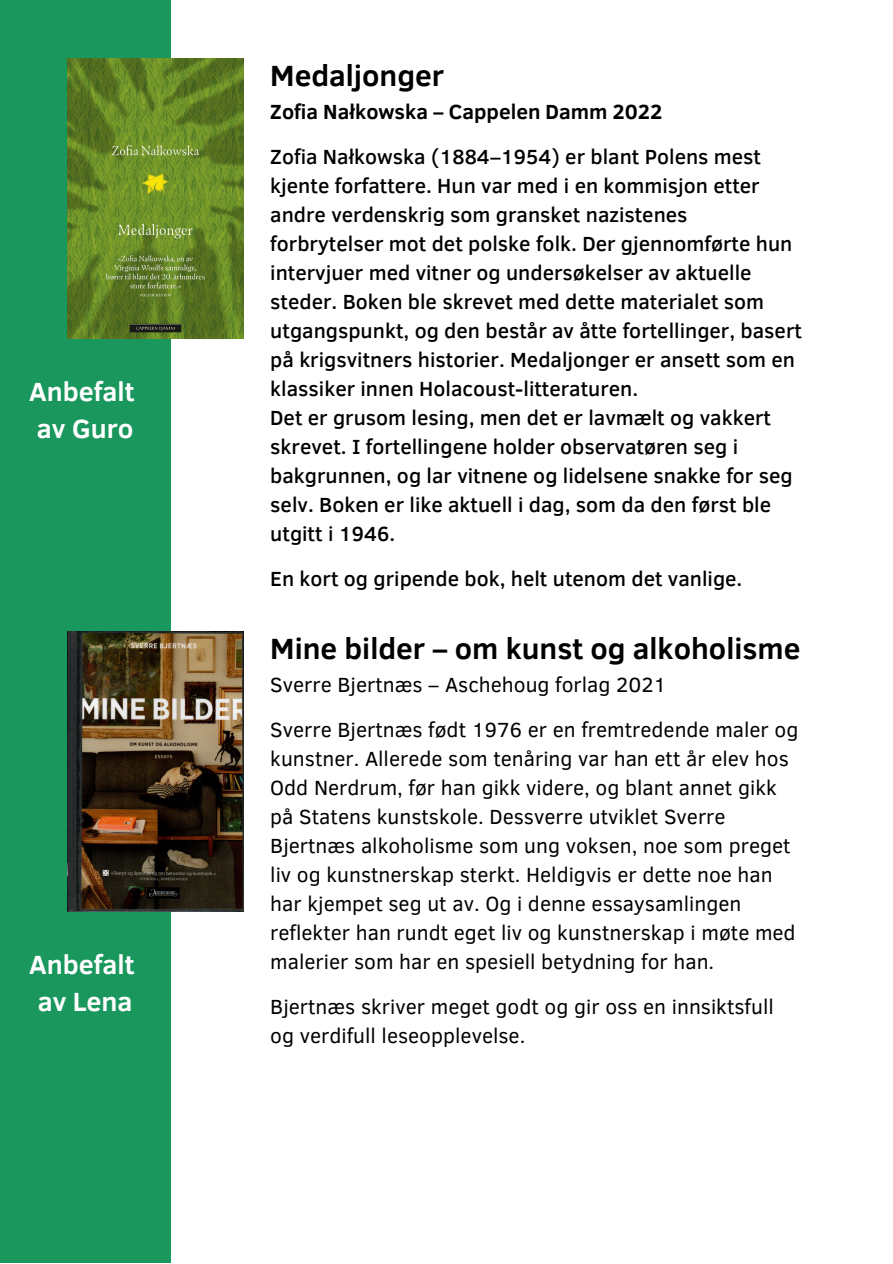
<style>
.page{position:relative;width:893px;height:1264px;background:#fff}
.page>*{position:absolute;margin:0;border:0;box-sizing:border-box;transform-origin:0 0}
.t1{font:700 30px "Clear Sans";color:#000}
.t2{font:700 27px "Clear Sans";color:#fff}
.t3{font:500 21px/29px "Clear Sans";color:#000}
.t4{font:21px/29px "Clear Sans";color:#000}
.t5{font:700 21px "Clear Sans";color:#000}
</style>
<div class="page">
<div style="left:0;top:0;width:170px;height:1262px;background:#19975d"></div>
<img style="left:67px;top:58px;width:177px;height:280px">
<img style="left:67px;top:631px;width:177px;height:280px">
<p class="t2" style="left:29px;top:372px;width:107px">Anbefalt</p>
<p class="t2" style="left:37px;top:409px;width:98px">av Guro</p>
<p class="t2" style="left:29px;top:944px;width:107px">Anbefalt</p>
<p class="t2" style="left:38px;top:981px;width:96px">av Lena</p>
<p class="t1" style="left:270px;top:54px;width:175px">Medaljonger</p>
<p class="t5" style="left:270px;top:97px;width:393px">Zofia Nałkowska – Cappelen Damm 2022</p>
<p class="t3" style="left:270px;top:141px;width:533px">Zofia Nałkowska (1884–1954) er blant Polens mest kjente forfattere. Hun var med i en kommisjon etter andre verdenskrig som gransket nazistenes forbrytelser mot det polske folk. Der gjennomførte hun intervjuer med vitner og undersøkelser av aktuelle steder. Boken ble skrevet med dette materialet som utgangspunkt, og den består av åtte fortellinger, basert på krigsvitners historier. Medaljonger er ansett som en klassiker innen Holacoust-litteraturen.</p>
<p class="t3" style="left:270px;top:402px;width:524px">Det er grusom lesing, men det er lavmælt og vakkert skrevet. I fortellingene holder observatøren seg i bakgrunnen, og lar vitnene og lidelsene snakke for seg selv. Boken er like aktuell i dag, som da den først ble utgitt i 1946.</p>
<p class="t3" style="left:270px;top:563px;width:473px">En kort og gripende bok, helt utenom det vanlige.</p>
<p class="t1" style="left:270px;top:627px;width:531px">Mine bilder – om kunst og alkoholisme</p>
<p class="t4" style="left:270px;top:669px;width:397px">Sverre Bjertnæs – Aschehoug forlag 2021</p>
<p class="t4" style="left:270px;top:714px;width:529px">Sverre Bjertnæs født 1976 er en fremtredende maler og kunstner. Allerede som tenåring var han ett år elev hos Odd Nerdrum, før han gikk videre, og blant annet gikk på Statens kunstskole. Dessverre utviklet Sverre Bjertnæs alkoholisme som ung voksen, noe som preget liv og kunstnerskap sterkt. Heldigvis er dette noe han har kjempet seg ut av. Og i denne essaysamlingen reflekter han rundt eget liv og kunstnerskap i møte med malerier som har en spesiell betydning for han.</p>
<p class="t4" style="left:270px;top:991px;width:505px">Bjertnæs skriver meget godt og gir oss en innsiktsfull og verdifull leseopplevelse.</p>
</div>
